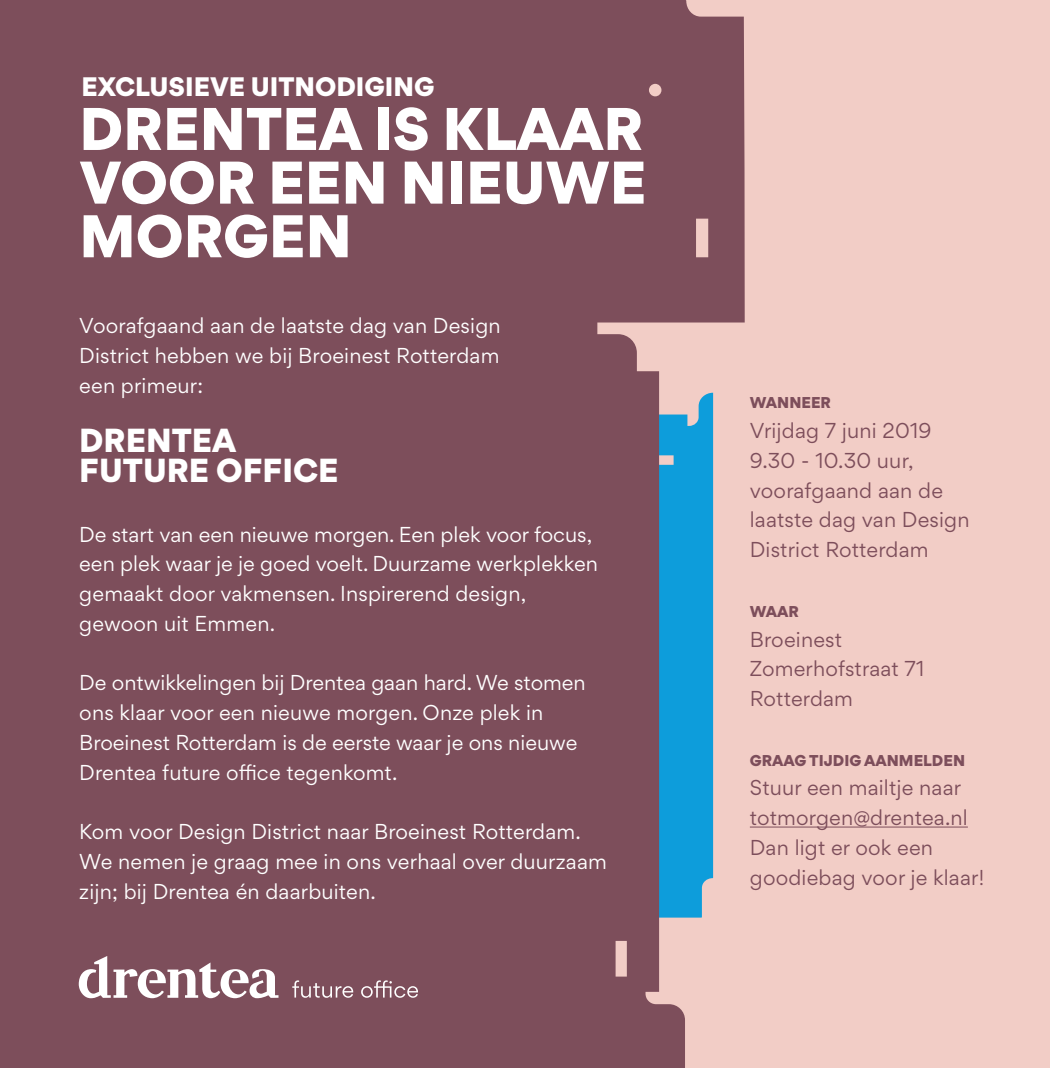
<style>
.page{position:relative;width:1050px;height:1068px;background:#f2cdc6}
.page>*{position:absolute;margin:0;border:0;box-sizing:border-box;transform-origin:0 0}
.t1{font:900 53.55px/53.6px "Gordita";color:#fff;text-align:justify}
.t2{font:900 29.75px/29.8px "Gordita";color:#fff}
.t3{font:900 23.8px "Gordita";color:#fff}
.t4{font:19.25px/29.8px "Gordita";letter-spacing:.01em;color:#fff}
.t5{font:19.25px/29.8px "Gordita";letter-spacing:.01em;color:#7d4e5b}
.t6{font:900 14px "Gordita";color:#7d4e5b}
</style>
<div class="page">
<div style="left:685px;top:393px;width:28px;height:524px;background:#0d9ddb"></div>
<svg style="left:685px;top:0;width:60px;height:322px;fill:#7d4e5b"></svg>
<div style="left:0;top:0;width:685px;height:1068px;background:#7d4e5b"></div>
<div style="left:649px;top:84px;width:59px;height:173px;background:#7d4e5b"></div>
<hr style="left:750px;top:826px;width:218px;height:1px;background:#7d4e5b">
<svg style="left:79px;top:955px;width:339px;height:43px"></svg>
<p class="t3" style="left:82px;top:67px;width:354px">EXCLUSIEVE UITNODIGING</p>
<h1 class="t1" style="left:79px;top:101px;width:569px">DRENTEA IS KLAAR VOOR EEN NIEUWE MORGEN</h1>
<p class="t4" style="left:79px;top:311px;width:423px;text-align:justify">Voorafgaand aan de laatste dag van Design District hebben we bij Broeinest Rotterdam een primeur:</p>
<h2 class="t2" style="left:79px;top:425px;width:261px">DRENTEA<br>FUTURE OFFICE</h2>
<p class="t4" style="left:79px;top:519px;width:520px">De start van een nieuwe morgen. Een plek voor focus, een plek waar je je goed voelt. Duurzame werkplekken gemaakt door vakmensen. Inspirerend design, gewoon uit Emmen.</p>
<p class="t4" style="left:79px;top:668px;width:508px">De ontwikkelingen bij Drentea gaan hard. We stomen ons klaar voor een nieuwe morgen. Onze plek in Broeinest Rotterdam is de eerste waar je ons nieuwe Drentea future office tegenkomt.</p>
<p class="t4" style="left:79px;top:816px;width:529px">Kom voor Design District naar Broeinest Rotterdam.<br>We nemen je graag mee in ons verhaal over duurzaam zijn; bij Drentea én daarbuiten.</p>
<p class="t6" style="left:750px;top:391px;width:83px">WANNEER</p>
<p class="t5" style="left:750px;top:415px;width:221px">Vrijdag 7 juni 2019<br>9.30 - 10.30 uur, voorafgaand aan de laatste dag van Design<br>District Rotterdam</p>
<p class="t6" style="left:750px;top:599px;width:51px">WAAR</p>
<p class="t5" style="left:750px;top:624px;width:176px">Broeinest<br>Zomerhofstraat 71<br>Rotterdam</p>
<p class="t6" style="left:750px;top:748px;width:217px">GRAAG TIJDIG AANMELDEN</p>
<p class="t5" style="left:750px;top:772px;width:236px">Stuur een mailtje naar totmorgen@drentea.nl<br>Dan ligt er ook een goodiebag voor je klaar!</p>
</div>
